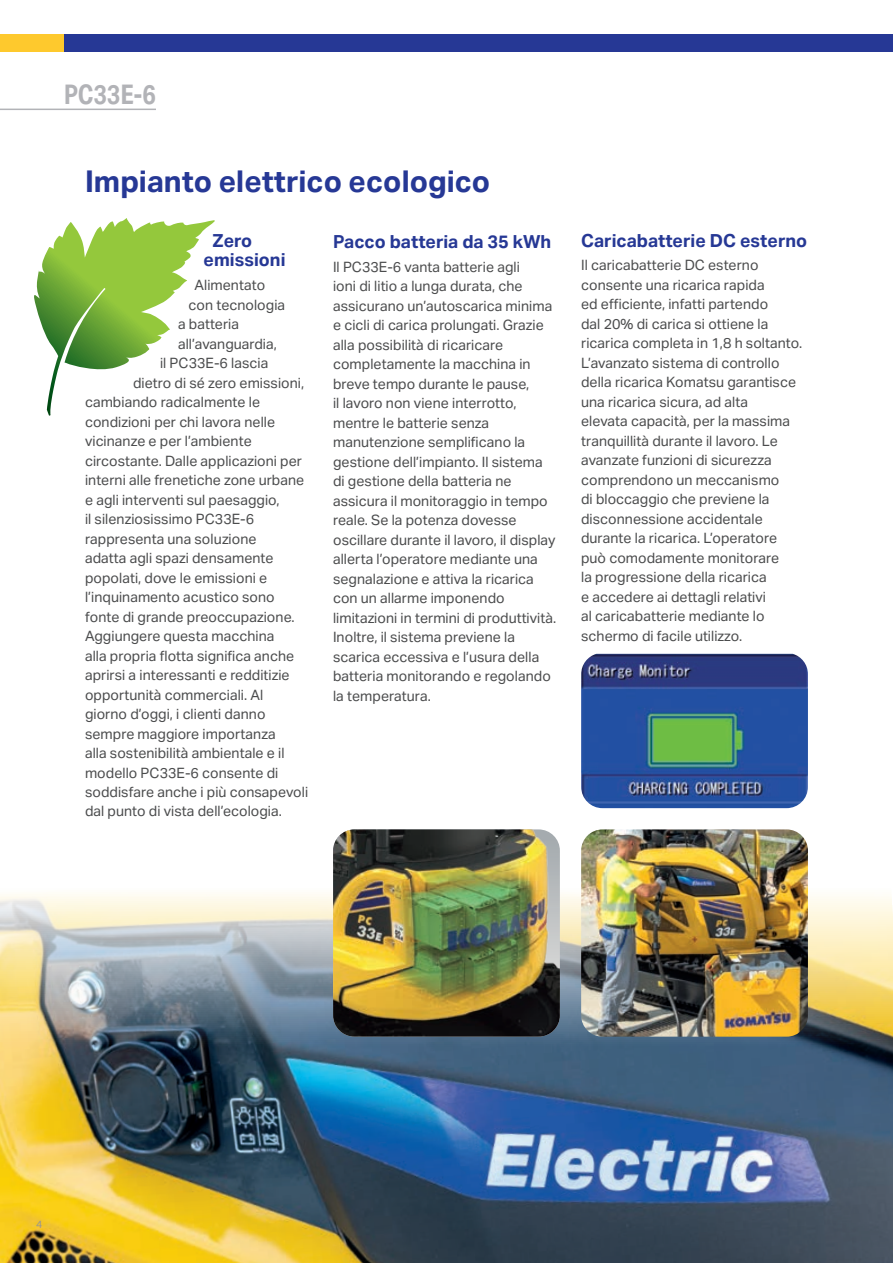
<style>
.page{position:relative;width:893px;height:1263px;background:#fff}
.page>*{position:absolute;margin:0;border:0;box-sizing:border-box;transform-origin:0 0}
.t1{font:700 30px "Aktiv Grotesk";color:#263895}
.t2{font:700 27px "Aktiv Grotesk Cd";color:#b2b3b7}
.t3{font:700 18px/19.5px "Aktiv Grotesk";color:#263895}
.t4{font:14.25px/19.5px "Aktiv Grotesk";color:#4b4c4d}
.t5{font:10.5px "Aktiv Grotesk";color:#939598}
</style>
<div class="page">
<svg style="left:34px;top:218px;width:181px;height:198px"></svg>
<img style="left:0;top:894px;width:893px;height:369px">
<img style="left:581px;top:829px;width:227px;height:208px">
<img style="left:333px;top:829px;width:227px;height:208px">
<img style="left:581px;top:654px;width:227px;height:154px">
<hr style="left:0;top:109px;width:156px;height:1px;background:#b2b3b7">
<div style="left:0;top:34px;width:143px;height:17px;background:#fec92d"></div>
<div style="left:64px;top:34px;width:829px;height:17px;background:#263895"></div>
<h2 class="t2" style="left:64px;top:79px;width:94px">PC33E-6</h2>
<h1 class="t1" style="left:85px;top:164px;width:407px">Impianto elettrico ecologico</h1>
<p class="t3" style="left:204px;top:231px;width:83px;text-indent:9px">Zero emissioni</p>
<p class="t4" style="left:195px;top:275px;width:72px">Alimentato</p>
<p class="t4" style="left:189px;top:295px;width:98px">con tecnologia</p>
<p class="t4" style="left:178px;top:314px;width:63px">a batteria</p>
<p class="t4" style="left:178px;top:334px;width:100px">all’avanguardia,</p>
<p class="t4" style="left:160px;top:353px;width:110px">il PC33E-6 lascia</p>
<p class="t4" style="left:133px;top:373px;width:173px">dietro di sé zero emissioni,</p>
<p class="t4" style="left:85px;top:392px;width:177px">cambiando radicalmente le</p>
<p class="t4" style="left:85px;top:412px;width:192px">condizioni per chi lavora nelle</p>
<p class="t4" style="left:85px;top:431px;width:168px">vicinanze e per l’ambiente</p>
<p class="t4" style="left:85px;top:451px;width:219px">circostante. Dalle applicazioni per</p>
<p class="t4" style="left:85px;top:470px;width:221px">interni alle frenetiche zone urbane</p>
<p class="t4" style="left:85px;top:490px;width:196px">e agli interventi sul paesaggio,</p>
<p class="t4" style="left:85px;top:509px;width:171px">il silenziosissimo PC33E-6</p>
<p class="t4" style="left:85px;top:529px;width:173px">rappresenta una soluzione</p>
<p class="t4" style="left:85px;top:548px;width:190px">adatta agli spazi densamente</p>
<p class="t4" style="left:85px;top:568px;width:184px">popolati, dove le emissioni e</p>
<p class="t4" style="left:85px;top:587px;width:191px">l’inquinamento acustico sono</p>
<p class="t4" style="left:85px;top:607px;width:211px">fonte di grande preoccupazione.</p>
<p class="t4" style="left:85px;top:626px;width:191px">Aggiungere questa macchina</p>
<p class="t4" style="left:85px;top:646px;width:211px">alla propria flotta significa anche</p>
<p class="t4" style="left:85px;top:665px;width:206px">aprirsi a interessanti e redditizie</p>
<p class="t4" style="left:85px;top:685px;width:180px">opportunità commerciali. Al</p>
<p class="t4" style="left:85px;top:704px;width:182px">giorno d’oggi, i clienti danno</p>
<p class="t4" style="left:85px;top:724px;width:192px">sempre maggiore importanza</p>
<p class="t4" style="left:85px;top:743px;width:201px">alla sostenibilità ambientale e il</p>
<p class="t4" style="left:85px;top:763px;width:195px">modello PC33E-6 consente di</p>
<p class="t4" style="left:85px;top:782px;width:225px">soddisfare anche i più consapevoli</p>
<p class="t4" style="left:85px;top:802px;width:198px">dal punto di vista dell’ecologia.</p>
<p class="t3" style="left:333px;top:232px;width:220px">Pacco batteria da 35 kWh</p>
<p class="t4" style="left:333px;top:257px;width:225px">Il PC33E-6 vanta batterie agli<br>ioni di litio a lunga durata, che assicurano un’autoscarica minima e cicli di carica prolungati. Grazie alla possibilità di ricaricare completamente la macchina in breve tempo durante le pause,<br>il lavoro non viene interrotto, mentre le batterie senza manutenzione semplificano la gestione dell’impianto. Il sistema di gestione della batteria ne assicura il monitoraggio in tempo reale. Se la potenza dovesse oscillare durante il lavoro, il display allerta l’operatore mediante una segnalazione e attiva la ricarica con un allarme imponendo limitazioni in termini di produttività.<br>Inoltre, il sistema previene la scarica eccessiva e l’usura della batteria monitorando e regolando la temperatura.</p>
<p class="t3" style="left:581px;top:231px;width:228px">Caricabatterie DC esterno</p>
<p class="t4" style="left:581px;top:256px;width:223px">Il caricabatterie DC esterno consente una ricarica rapida<br>ed efficiente, infatti partendo<br>dal 20% di carica si ottiene la ricarica completa in 1,8 h soltanto.<br>L’avanzato sistema di controllo della ricarica Komatsu garantisce una ricarica sicura, ad alta<br>elevata capacità, per la massima tranquillità durante il lavoro. Le avanzate funzioni di sicurezza comprendono un meccanismo<br>di bloccaggio che previene la disconnessione accidentale durante la ricarica. L’operatore può comodamente monitorare<br>la progressione della ricarica<br>e accedere ai dettagli relativi<br>al caricabatterie mediante lo schermo di facile utilizzo.</p>
<p class="t5" style="left:36px;top:1218px;width:8px">4</p>
</div>
